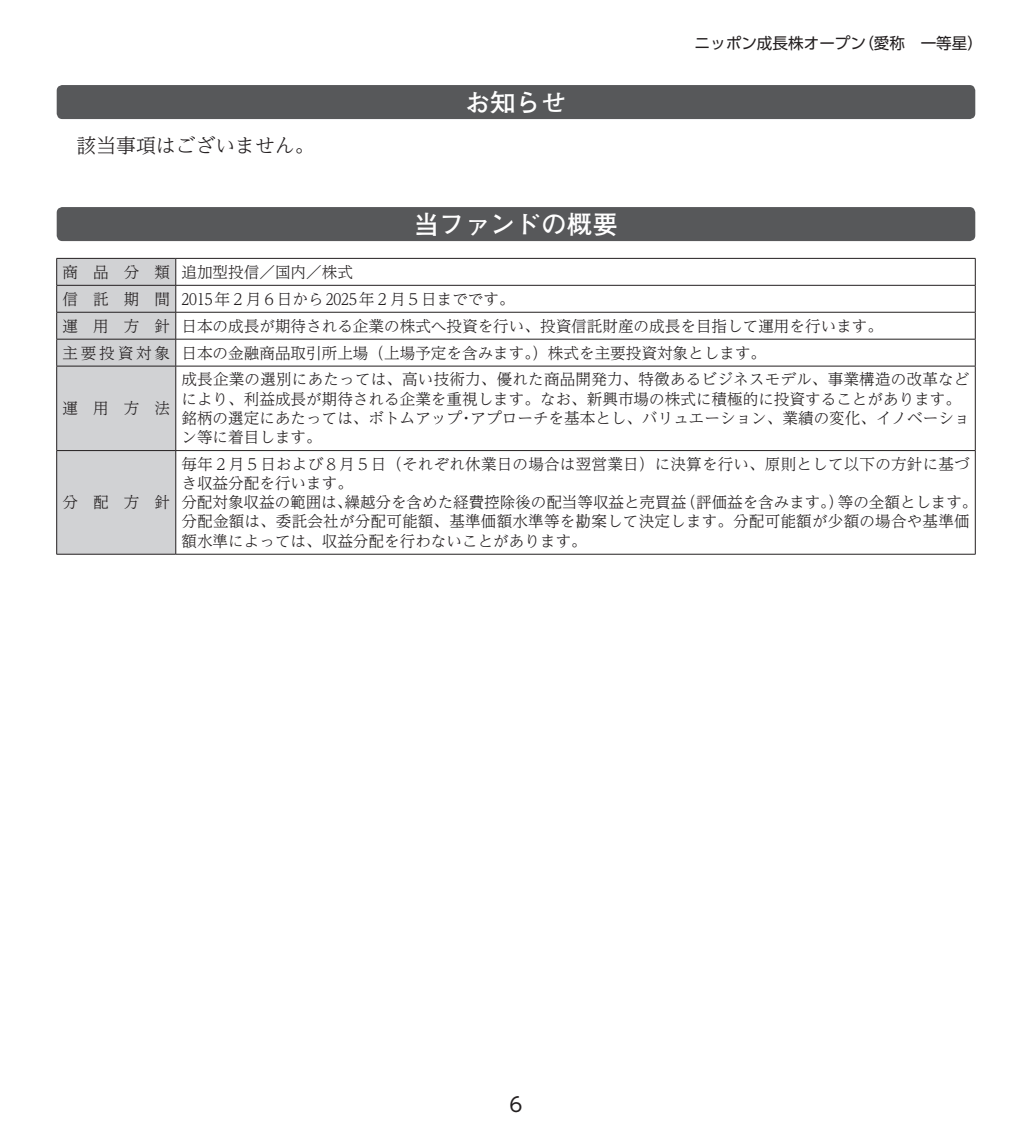
<style>
.page{position:relative;width:1032px;height:1134px;background:#fff}
.page>*{position:absolute;margin:0;border:0;box-sizing:border-box;transform-origin:0 0}
.t1{font:700 25.6px "Futo Go B101 Pro";color:#fff}
.t2{font:300 19.8px "UD Reimin Pro";color:#231f20}
.t3{font:19.8px "UD Shin Go Pro";color:#231f20}
.t4{font:300 15.6px/19.2px "UD Reimin Pro";color:#231f20}
.t5{font:15.6px "UD Shin Go Pro";color:#231f20}
</style>
<div class="page">
<div style="left:57px;top:85px;width:918px;height:34px;background:#57585a;border-radius:6px"></div>
<div style="left:57px;top:207px;width:918px;height:34px;background:#57585a;border-radius:6px"></div>
<hr style="left:176px;top:258px;width:799px;height:1px;background:#231f20">
<hr style="left:176px;top:285px;width:799px;height:1px;background:#231f20">
<hr style="left:176px;top:312px;width:799px;height:1px;background:#231f20">
<hr style="left:176px;top:339px;width:799px;height:1px;background:#231f20">
<div style="left:56px;top:258px;width:120px;height:296px;background:#d1d2d4"></div>
<svg style="left:975px;top:259px;width:1px;height:107px"></svg>
<hr style="left:56px;top:366px;width:120px;height:1px;background:#231f20">
<hr style="left:56px;top:366px;width:1px;height:84px;background:#231f20">
<hr style="left:176px;top:366px;width:799px;height:1px;background:#231f20">
<hr style="left:175px;top:366px;width:1px;height:84px;background:#231f20">
<hr style="left:975px;top:366px;width:1px;height:84px;background:#231f20">
<hr style="left:56px;top:450px;width:120px;height:1px;background:#231f20">
<hr style="left:56px;top:451px;width:1px;height:103px;background:#231f20">
<hr style="left:176px;top:450px;width:799px;height:1px;background:#231f20">
<hr style="left:175px;top:451px;width:1px;height:103px;background:#231f20">
<hr style="left:975px;top:451px;width:1px;height:103px;background:#231f20">
<hr style="left:56px;top:554px;width:120px;height:1px;background:#231f20">
<hr style="left:176px;top:554px;width:799px;height:1px;background:#231f20">
<p class="t2" style="left:77px;top:129px;width:240px">該当事項はございません。</p>
<h1 class="t1" style="left:465px;top:82px;width:104px">お知らせ</h1>
<p class="t5" style="left:694px;top:31px;width:290px">ニッポン成長株オープン（愛称　一等星）</p>
<h1 class="t1" style="left:414px;top:204px;width:206px">当ファンドの概要</h1>
<p class="t4" style="left:62px;top:258px;width:822px;line-height:27px">商 品 分 類 追加型投信／国内／株式<br>信 託 期 間 2015年2月6日から 2025年2月5日までです。<br>運 用 方 針 日本の成長が期待される企業の株式へ投資を行い、投資信託財産の成長を目指して運用を行います。主要投資対象 日本の金融商品取引所上場（上場予定を含みます。）株式を主要投資対象とします。</p>
<p class="t4" style="left:62px;top:398px;width:109px">運用方法</p>
<p class="t4" style="left:62px;top:492px;width:109px">分配方針</p>
<p class="t4" style="left:181px;top:369px;width:790px">成長企業の選別にあたっては、高い技術力、優れた商品開発力、特徴あるビジネスモデル、事業構造の改革などにより、利益成長が期待される企業を重視します。なお、新興市場の株式に積極的に投資することがあります。銘柄の選定にあたっては、ボトムアップ・アプローチを基本とし、バリュエーション、業績の変化、イノベーション等に着目します。</p>
<p class="t4" style="left:181px;top:454px;width:797px">毎年2月5日および8月5日（それぞれ休業日の場合は翌営業日）に決算を行い、原則として以下の方針に基づき収益分配を行います。<br>分配対象収益の範囲は、繰越分を含めた経費控除後の配当等収益と売買益（評価益を含みます。）等の全額とします。分配金額は、委託会社が分配可能額、基準価額水準等を勘案して決定します。分配可能額が少額の場合や基準価額水準によっては、収益分配を行わないことがあります。</p>
<p class="t3" style="left:509px;top:1088px;width:15px">6</p>
</div>
